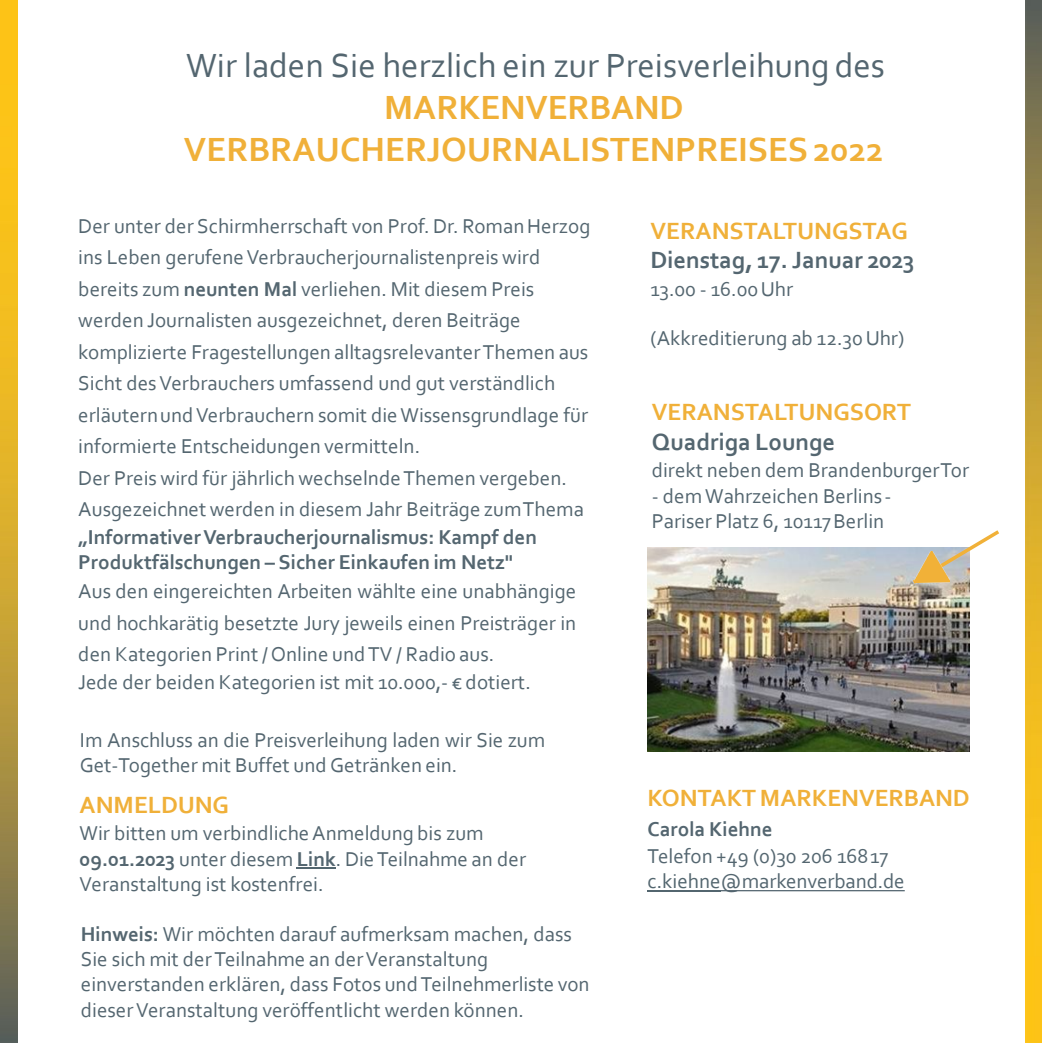
<style>
.page{position:relative;width:1042px;height:1043px;background:#fff}
.page>*{position:absolute;margin:0;border:0;box-sizing:border-box;transform-origin:0 0}
.t1{font:700 35px/42px "Corbel";color:#f0b039;text-align:center}
.t2{font:700 24.5px "Corbel";color:#f0b039}
.t3{font:700 24.5px "Corbel";color:#546670}
.t4{font:21px/31.5px "Corbel";color:#546670}
.t5{font:700 21px/25.2px "Corbel";color:#546670}
.s1{font-weight:400;color:#546670}
.s2{font-weight:700}
.s3{color:#53666f}
</style>
<div class="page">
<img style="left:1025px;top:0;width:16px;height:1042px">
<img style="left:0;top:0;width:17px;height:1042px">
<hr style="left:647px;top:889px;width:73px;height:2px;background:#53666f">
<svg style="left:720px;top:890px;width:184px;height:1px"></svg>
<img style="left:647px;top:547px;width:322px;height:204px">
<hr style="left:297px;top:867px;width:39px;height:1px;background:#53666f">
<svg style="left:908px;top:530px;width:92px;height:57px"></svg>
<img style="left:914px;top:551px;width:35px;height:31px">
<h2 class="t1" style="left:184px;top:44px;width:702px"><span class="s1">Wir laden Sie herzlich ein zur Preisverleihung des<br></span>MARKENVERBAND<br>VERBRAUCHERJOURNALISTENPREISES2022</h2>
<p class="t4" style="left:78px;top:209px;width:513px">Der unter der Schirmherrschaft von Prof. Dr. RomanHerzog ins Leben gerufene Verbraucherjournalistenpreis wird bereits zum <span class="s2">neunten Mal</span> verliehen. Mit diesem Preis werden Journalisten ausgezeichnet, deren Beiträge komplizierte Fragestellungen alltagsrelevanterThemen aus Sicht desVerbrauchers umfassend und gut verständlich erläuternundVerbrauchern somit dieWissensgrundlage für informierte Entscheidungen vermitteln.</p>
<p class="t4" style="left:78px;top:461px;width:507px">Der Preis wird für jährlich wechselnde Themen vergeben.<br>Ausgezeichnet werden in diesem Jahr Beiträge zumThema</p>
<p class="t5" style="left:78px;top:523px;width:460px">„Informativer Verbraucherjournalismus: Kampf den<br>Produktfälschungen – Sicher Einkaufen im Netz"</p>
<p class="t4" style="left:78px;top:575px;width:499px;text-align:justify">Aus den eingereichten Arbeiten wählte eine unabhängige und hochkarätig besetzte Jury jeweils einen Preisträger in den Kategorien Print /Online undTV / Radio aus.</p>
<p class="t4" style="left:78px;top:665px;width:454px">Jede der beiden Kategorien ist mit 10.000,- € dotiert.</p>
<p class="t4" style="left:80px;top:726px;width:467px;line-height:25.2px">Im Anschluss an die Preisverleihung laden wir Sie zum<br>Get-Together mit Buffet undGetränken ein.</p>
<p class="t2" style="left:80px;top:789px;width:151px">ANMELDUNG</p>
<p class="t4" style="left:80px;top:820px;width:448px;line-height:25.2px">Wir bitten um verbindliche Anmeldung bis zum<br><span class="s2">09.01.2023</span> unter diesem <span class="s2">Link</span>. Die Teilnahme an der<br>Veranstaltung ist kostenfrei.</p>
<p class="t4" style="left:81px;top:920px;width:510px;line-height:25.2px"><span class="s2">Hinweis:</span> Wir möchten darauf aufmerksam machen, dass Sie sich mit der Teilnahme an der Veranstaltung einverstanden erklären, dass Fotos und Teilnehmerliste von dieser Veranstaltung veröffentlicht werden können.</p>
<p class="t2" style="left:650px;top:215px;width:259px">VERANSTALTUNGSTAG</p>
<p class="t3" style="left:650px;top:245px;width:266px">Dienstag, 17. Januar 2023</p>
<p class="t4" style="left:650px;top:273px;width:144px">13.00 - 16.00Uhr</p>
<p class="t4" style="left:650px;top:322px;width:255px">(Akkreditierung ab 12.30Uhr)</p>
<p class="t2" style="left:651px;top:397px;width:261px">VERANSTALTUNGSORT</p>
<p class="t3" style="left:651px;top:426px;width:185px">Quadriga Lounge</p>
<p class="t4" style="left:651px;top:454px;width:318px">direkt neben dem BrandenburgerTor</p>
<p class="t4" style="left:651px;top:482px;width:241px;line-height:25.2px">- dem Wahrzeichen Berlins-<br>Pariser Platz 6, 10117Berlin</p>
<p class="t2" style="left:647px;top:782px;width:324px">KONTAKT MARKENVERBAND</p>
<p class="t5" style="left:647px;top:815px;width:127px">Carola Kiehne</p>
<p class="t4" style="left:647px;top:839px;width:242px">Telefon +49 (0)30 206 16817</p>
<p class="t4" style="left:647px;top:864px;width:258px"><span class="s3">c.kiehne</span>@markenverband.de</p>
</div>
